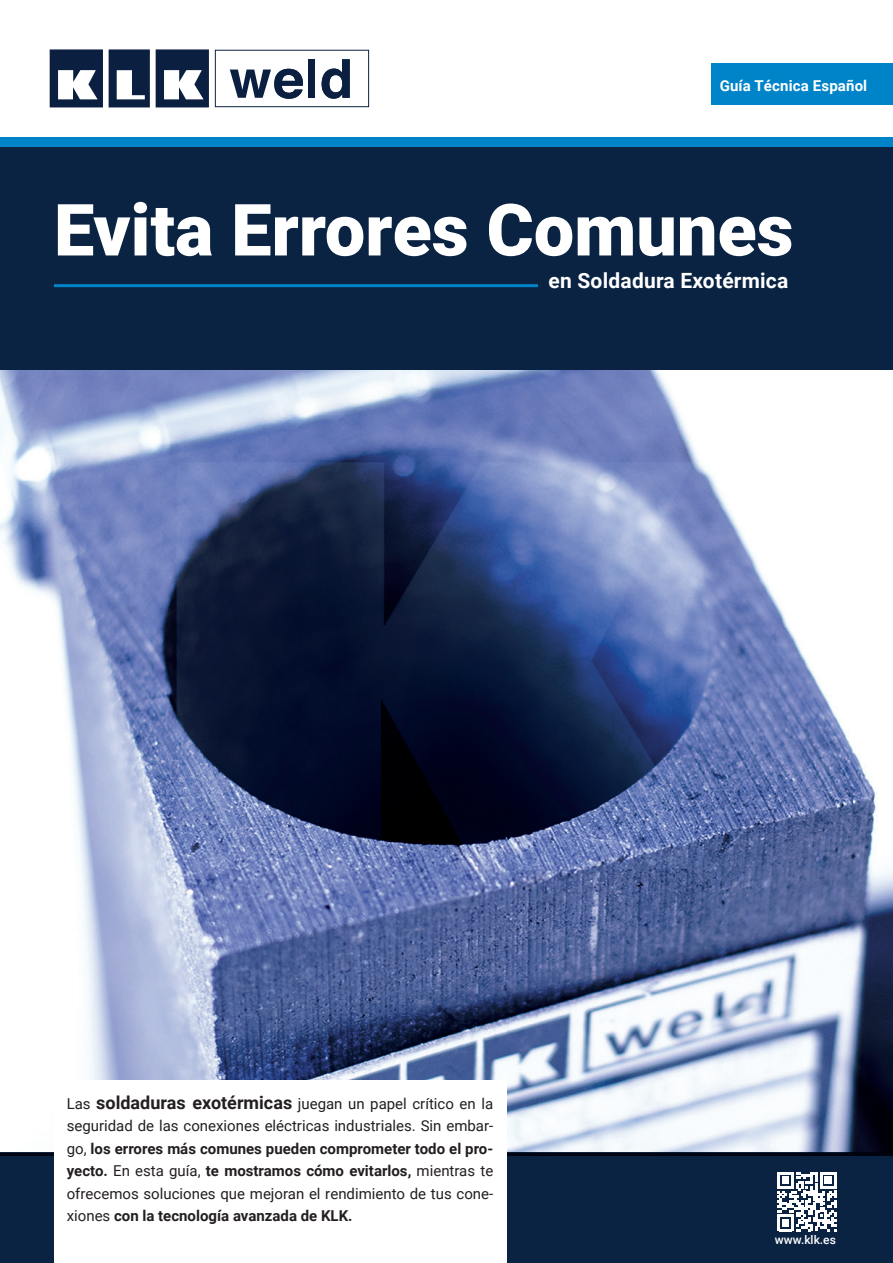
<style>
.page{position:relative;width:893px;height:1263px;background:#fff}
.page>*{position:absolute;margin:0;border:0;box-sizing:border-box;transform-origin:0 0}
.t1{font:900 72px "Roboto";color:#fff}
.t2{font:700 21px "Roboto";letter-spacing:.01em;color:#fff}
.t3{font:15px/22.5px "Roboto";color:#231f20;text-align:justify}
.t4{font:700 15px "Roboto";letter-spacing:.01em;color:#fff}
.t5{font:500 12px "Roboto";color:#fff}
.s1{font-weight:700;font-size:18px}
.s2{font-weight:700}
</style>
<div class="page">
<div style="left:0;top:1152px;width:893px;height:111px;background:#0a2343"></div>
<img style="left:0;top:370px;width:893px;height:782px">
<div style="left:0;top:137px;width:893px;height:230px;background:#0a2343"></div>
<div style="left:0;top:137px;width:893px;height:8px;background:#0084c9"></div>
<div style="left:0;top:139px;width:893px;height:7px;background:#0084c9"></div>
<div style="left:109px;top:50px;width:40px;height:57px;background:#0b2041"></div>
<div style="left:109px;top:49px;width:41px;height:58px;border:2px solid #0b2041"></div>
<div style="left:50px;top:50px;width:52px;height:57px;background:#0b2041"></div>
<div style="left:50px;top:49px;width:53px;height:58px;border:2px solid #0b2041"></div>
<svg style="left:58px;top:70px;width:40px;height:29px"></svg>
<svg style="left:117px;top:70px;width:28px;height:29px"></svg>
<div style="left:156px;top:50px;width:52px;height:57px;background:#0b2041"></div>
<div style="left:156px;top:49px;width:53px;height:58px;border:2px solid #0b2041"></div>
<div style="left:215px;top:50px;width:154px;height:57px;border:1px solid #0b2041"></div>
<svg style="left:164px;top:70px;width:40px;height:29px"></svg>
<svg style="left:230px;top:69px;width:73px;height:30px"></svg>
<div style="left:308px;top:59px;width:7px;height:39px;background:#0b2041"></div>
<svg style="left:322px;top:59px;width:28px;height:40px"></svg>
<hr style="left:54px;top:284px;width:484px;height:3px;background:#0084c9">
<div style="left:711px;top:63px;width:182px;height:41px;background:#0084c9"></div>
<div style="left:54px;top:1080px;width:452px;height:183px;background:#fff"></div>
<svg style="left:777px;top:1172px;width:59px;height:59px"></svg>
<p class="t4" style="left:720px;top:76px;width:149px">Guía Técnica Español</p>
<p class="t1" style="left:54px;top:179px;width:741px">Evita Errores Comunes</p>
<p class="t2" style="left:549px;top:266px;width:241px">en Soldadura Exotérmica</p>
<p class="t3" style="left:67px;top:1091px;width:428px">Las <span class="s1">soldaduras exotérmicas</span> juegan un papel crítico en la seguridad de las conexiones eléctricas industriales. Sin embar&shy;go, <span class="s2">los errores más comunes pueden comprometer todo el pro&shy;yecto.</span> En esta guía, <span class="s2">te mostramos cómo evitarlos,</span> mientras te ofrecemos soluciones que mejoran el rendimiento de tus cone&shy;xiones <span class="s2">con la tecnología avanzada de KLK.</span></p>
<p class="t5" style="left:775px;top:1231px;width:62px">www.klk.es</p>
</div>
